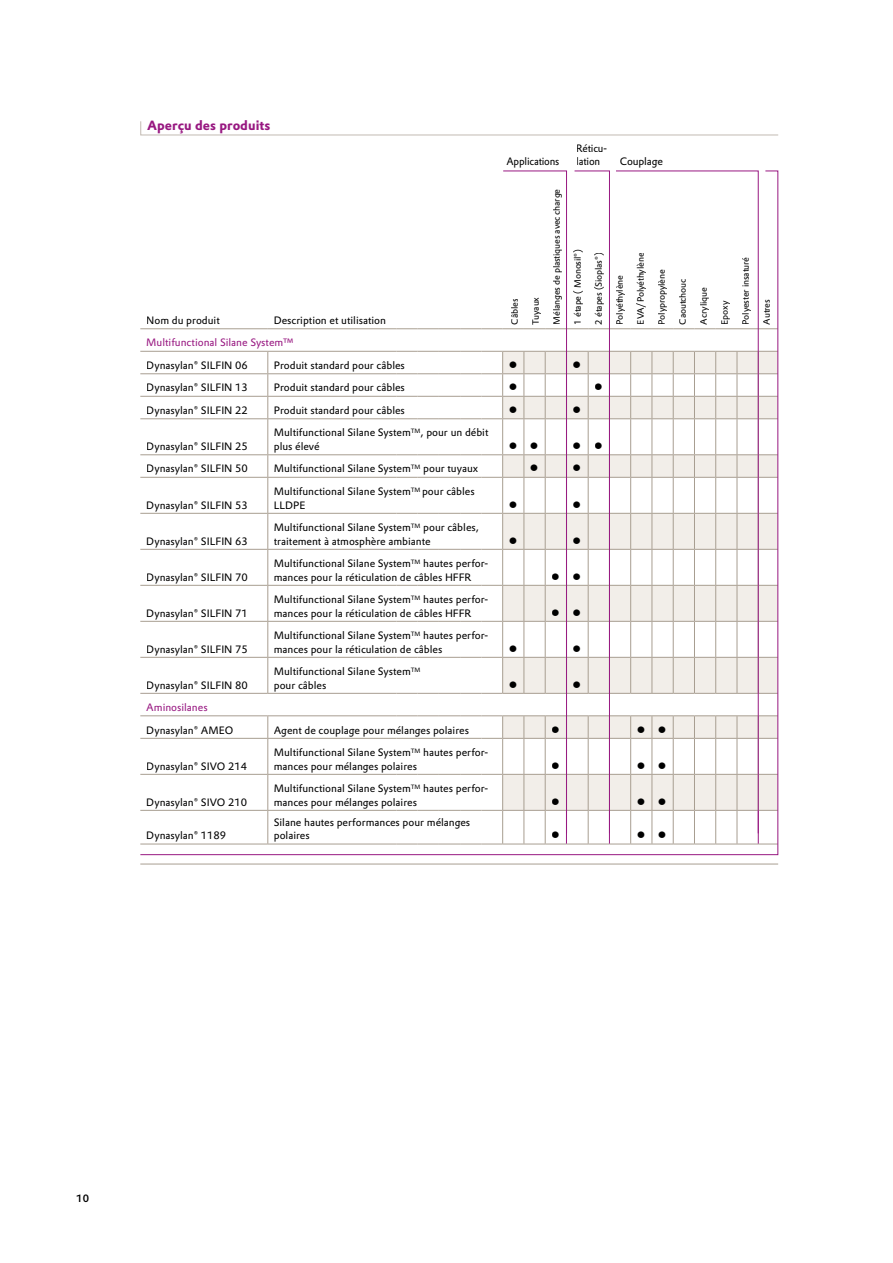
<style>
.page{position:relative;width:893px;height:1263px;background:#fff}
.page>*{position:absolute;margin:0;border:0;box-sizing:border-box;transform-origin:0 0}
.t1{font:700 13.2px "Evonik Prokyon";color:#981881}
.t2{font:700 12px "Evonik Prokyon";color:#000}
.t3{font:10.5px/13.5px "Evonik Prokyon";color:#000}
.t4{font:10.5px "Evonik Prokyon";color:#981881}
.t5{font:10.5px/13.5px "Evonik Prokyon";color:#000;scale:.96 1}
.t6{font:500 10.5px "Evonik Prokyon";color:#000}
.t7{font:9px "Evonik Prokyon";letter-spacing:-.015em;color:#000}
</style>
<div class="page">
<svg style="left:140px;top:121px;width:638px;height:15px"></svg>
<hr style="left:140px;top:864px;width:638px;height:1px;background:#a89e91">
<svg style="left:140px;top:170px;width:639px;height:685px"></svg>
<p class="t1" style="left:147px;top:114px;width:125px">Aperçu des produits</p>
<p class="t5" style="left:506px;top:154px;width:57px">Applications</p>
<p class="t5" style="left:576px;top:141px;width:34px">Réticu&shy;lation</p>
<p class="t7" style="left:550px;top:325px;width:137px;rotate:-90deg">Mélanges de plastiques avec charge</p>
<p class="t7" style="left:571px;top:325px;width:77px;rotate:-90deg">1 étape ( Monosil®)</p>
<p class="t7" style="left:592px;top:325px;width:73px;rotate:-90deg">2 étapes (Sioplas®)</p>
<p class="t7" style="left:508px;top:325px;width:27px;rotate:-90deg">Câbles</p>
<p class="t7" style="left:529px;top:325px;width:29px;rotate:-90deg">Tuyaux</p>
<p class="t3" style="left:146px;top:313px;width:75px">Nom du produit</p>
<p class="t3" style="left:274px;top:313px;width:114px">Description et utilisation</p>
<p class="t4" style="left:146px;top:335px;width:149px">Multifunctional Silane System™</p>
<p class="t3" style="left:146px;top:358px;width:103px">Dynasylan® SILFIN 06</p>
<p class="t3" style="left:274px;top:358px;width:133px">Produit standard pour câbles</p>
<p class="t2" style="left:509px;top:355px;width:10px">▯</p>
<p class="t2" style="left:572px;top:355px;width:10px">▯</p>
<p class="t3" style="left:146px;top:380px;width:103px">Dynasylan® SILFIN 13</p>
<p class="t3" style="left:274px;top:380px;width:133px">Produit standard pour câbles</p>
<p class="t2" style="left:509px;top:377px;width:10px">▯</p>
<p class="t2" style="left:594px;top:377px;width:10px">▯</p>
<p class="t3" style="left:146px;top:403px;width:103px">Dynasylan® SILFIN 22</p>
<p class="t3" style="left:274px;top:403px;width:133px">Produit standard pour câbles</p>
<p class="t2" style="left:509px;top:400px;width:10px">▯</p>
<p class="t2" style="left:572px;top:400px;width:10px">▯</p>
<p class="t3" style="left:146px;top:439px;width:103px">Dynasylan® SILFIN 25</p>
<p class="t3" style="left:274px;top:425px;width:216px">Multifunctional Silane System<sup>TM</sup>, pour un débit plus élevé</p>
<p class="t2" style="left:509px;top:436px;width:31px">▯ ▯</p>
<p class="t2" style="left:572px;top:436px;width:32px">▯ ▯</p>
<p class="t3" style="left:146px;top:461px;width:103px">Dynasylan® SILFIN 50</p>
<p class="t3" style="left:274px;top:461px;width:206px">Multifunctional Silane System<sup>TM</sup> pour tuyaux</p>
<p class="t2" style="left:530px;top:458px;width:10px">▯</p>
<p class="t2" style="left:572px;top:458px;width:10px">▯</p>
<p class="t3" style="left:146px;top:497px;width:103px">Dynasylan® SILFIN 53</p>
<p class="t3" style="left:274px;top:484px;width:202px">Multifunctional Silane System<sup>TM</sup> pour câbles<br>LLDPE</p>
<p class="t2" style="left:509px;top:494px;width:10px">▯</p>
<p class="t2" style="left:572px;top:494px;width:10px">▯</p>
<p class="t3" style="left:146px;top:533px;width:103px">Dynasylan® SILFIN 63</p>
<p class="t3" style="left:274px;top:520px;width:207px">Multifunctional Silane System<sup>TM</sup> pour câbles, traitement à atmosphère ambiante</p>
<p class="t2" style="left:509px;top:530px;width:10px">▯</p>
<p class="t2" style="left:572px;top:530px;width:10px">▯</p>
<p class="t3" style="left:146px;top:569px;width:103px">Dynasylan® SILFIN 70</p>
<p class="t3" style="left:274px;top:556px;width:216px">Multifunctional Silane System<sup>TM</sup> hautes perfor&shy;mances pour la réticulation de câbles HFFR</p>
<p class="t2" style="left:551px;top:566px;width:31px">▯ ▯</p>
<p class="t3" style="left:146px;top:605px;width:103px">Dynasylan® SILFIN 71</p>
<p class="t3" style="left:274px;top:592px;width:216px">Multifunctional Silane System<sup>TM</sup> hautes perfor&shy;mances pour la réticulation de câbles HFFR</p>
<p class="t2" style="left:551px;top:602px;width:31px">▯ ▯</p>
<p class="t3" style="left:146px;top:641px;width:103px">Dynasylan® SILFIN 75</p>
<p class="t3" style="left:274px;top:628px;width:216px">Multifunctional Silane System<sup>TM</sup> hautes perfor&shy;mances pour la réticulation de câbles</p>
<p class="t2" style="left:509px;top:638px;width:10px">▯</p>
<p class="t2" style="left:572px;top:638px;width:10px">▯</p>
<p class="t3" style="left:146px;top:677px;width:103px">Dynasylan® SILFIN 80</p>
<p class="t3" style="left:274px;top:664px;width:148px">Multifunctional Silane System<sup>TM </sup>pour câbles</p>
<p class="t2" style="left:509px;top:674px;width:10px">▯</p>
<p class="t2" style="left:572px;top:674px;width:10px">▯</p>
<p class="t3" style="left:620px;top:154px;width:44px">Couplage</p>
<p class="t7" style="left:613px;top:325px;width:51px;rotate:-90deg">Polyéthylène</p>
<p class="t7" style="left:634px;top:325px;width:73px;rotate:-90deg">EVA/Polyéthylène</p>
<p class="t7" style="left:655px;top:325px;width:57px;rotate:-90deg">Polypropylène</p>
<p class="t7" style="left:676px;top:325px;width:47px;rotate:-90deg">Caoutchouc</p>
<p class="t7" style="left:697px;top:325px;width:39px;rotate:-90deg">Acrylique</p>
<p class="t4" style="left:146px;top:699px;width:63px">Aminosilanes</p>
<p class="t3" style="left:146px;top:722px;width:88px">Dynasylan® AMEO</p>
<p class="t3" style="left:274px;top:722px;width:197px">Agent de couplage pour mélanges polaires</p>
<p class="t2" style="left:551px;top:719px;width:10px">▯</p>
<p class="t2" style="left:637px;top:719px;width:31px">▯ ▯</p>
<p class="t3" style="left:146px;top:758px;width:102px">Dynasylan® SIVO 214</p>
<p class="t3" style="left:274px;top:745px;width:216px">Multifunctional Silane System<sup>TM</sup> hautes perfor&shy;mances pour mélanges polaires</p>
<p class="t2" style="left:551px;top:755px;width:10px">▯</p>
<p class="t2" style="left:637px;top:755px;width:31px">▯ ▯</p>
<p class="t3" style="left:146px;top:794px;width:102px">Dynasylan® SIVO 210</p>
<p class="t3" style="left:146px;top:828px;width:81px">Dynasylan® 1189</p>
<p class="t3" style="left:274px;top:781px;width:216px">Multifunctional Silane System<sup>TM</sup> hautes perfor&shy;mances pour mélanges polaires</p>
<p class="t3" style="left:274px;top:815px;width:198px">Silane hautes performances pour mélanges polaires</p>
<p class="t2" style="left:551px;top:791px;width:10px">▯</p>
<p class="t2" style="left:637px;top:791px;width:31px">▯ ▯</p>
<p class="t2" style="left:551px;top:825px;width:10px">▯</p>
<p class="t2" style="left:637px;top:825px;width:31px">▯ ▯</p>
<p class="t7" style="left:718px;top:325px;width:25px;rotate:-90deg">Epoxy</p>
<p class="t7" style="left:739px;top:325px;width:69px;rotate:-90deg">Polyester insaturé</p>
<p class="t7" style="left:760px;top:325px;width:27px;rotate:-90deg">Autres</p>
<p class="t6" style="left:77px;top:1190px;width:14px">10</p>
</div>
